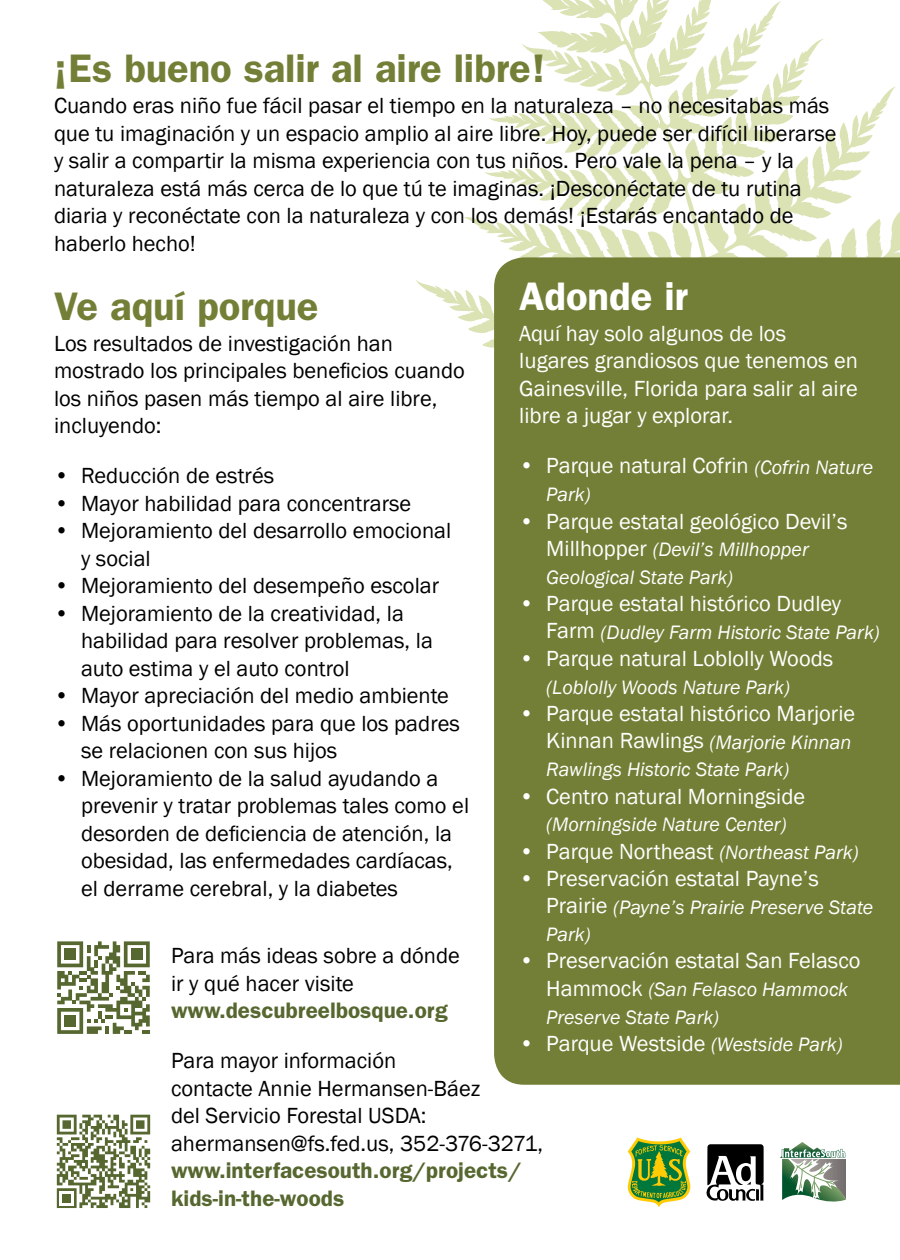
<style>
.page{position:relative;width:900px;height:1260px;background:#fff}
.page>*{position:absolute;margin:0;border:0;box-sizing:border-box;transform-origin:0 0}
.t1{font:600 40px "Franklin Gothic";color:#737f36}
.t2{font:600 40px "Franklin Gothic";color:#fff}
.t3{font:22.5px/27.5px "Franklin Gothic";color:#000}
.t4{font:22.5px/27.5px "Franklin Gothic";color:#fff}
.t5{font:600 22.5px/27.5px "Franklin Gothic";color:#56672f}
.t6{font:italic 20px/27.5px "Franklin Gothic";color:#fff}
.s1{font-style:italic;font-size:20px}
.s2{font-style:normal;font-size:22.5px}
</style>
<div class="page">
<svg style="left:416px;top:0;width:484px;height:348px"></svg>
<div style="left:494px;top:257px;width:406px;height:828px;background:#737f36"></div>
<svg style="left:706px;top:1144px;width:58px;height:57px"></svg>
<svg style="left:628px;top:1138px;width:62px;height:69px"></svg>
<svg style="left:780px;top:1142px;width:66px;height:60px"></svg>
<svg style="left:57px;top:941px;width:93px;height:93px"></svg>
<svg style="left:56px;top:1114px;width:95px;height:94px"></svg>
<svg style="left:57px;top:1115px;width:93px;height:93px"></svg>
<h1 class="t1" style="left:54px;top:45px;width:492px">¡Es bueno salir al aire libre!</h1>
<p class="t3" style="left:54px;top:93px;width:784px">Cuando eras niño fue fácil pasar el tiempo en la naturaleza – no necesitabas más que tu imaginación y un espacio amplio al aire libre. Hoy, puede ser difícil liberarse y salir a compartir la misma experiencia con tus niños. Pero vale la pena – y la naturaleza está más cerca de lo que tú te imaginas. ¡Desconéctate de tu rutina diaria y reconéctate con la naturaleza y con los demás! ¡Estarás encantado de haberlo hecho!</p>
<h1 class="t2" style="left:519px;top:273px;width:170px">Adonde ir</h1>
<p class="t4" style="left:519px;top:320px;width:340px">Aquí hay solo algunos de los lugares grandiosos que tenemos en<br>Gainesville, Florida para salir al aire libre a jugar y explorar.</p>
<p class="t4" style="left:519px;top:453px;width:355px">• Parque natural Cofrin <span class="s1">(Cofrin Nature</span></p>
<p class="t6" style="left:546px;top:481px;width:46px">Park)</p>
<p class="t4" style="left:519px;top:508px;width:330px">• Parque estatal geológico Devil’s</p>
<p class="t6" style="left:546px;top:536px;width:264px"><span class="s2">Millhopper</span> (Devil’s Millhopper<br>Geological State Park)</p>
<p class="t4" style="left:519px;top:590px;width:323px">• Parque estatal histórico Dudley</p>
<p class="t6" style="left:546px;top:618px;width:335px"><span class="s2">Farm</span> (Dudley Farm Historic State Park)</p>
<p class="t4" style="left:519px;top:645px;width:315px">• Parque natural Loblolly Woods</p>
<p class="t6" style="left:546px;top:673px;width:245px">(Loblolly Woods Nature Park)</p>
<p class="t4" style="left:519px;top:700px;width:337px">• Parque estatal histórico Marjorie</p>
<p class="t6" style="left:546px;top:728px;width:307px"><span class="s2">Kinnan Rawlings</span> (Marjorie Kinnan<br>Rawlings Historic State Park)</p>
<p class="t4" style="left:519px;top:783px;width:287px">• Centro natural Morningside</p>
<p class="t6" style="left:546px;top:811px;width:242px">(Morningside Nature Center)</p>
<p class="t4" style="left:519px;top:838px;width:341px">• Parque Northeast <span class="s1">(Northeast Park)</span></p>
<p class="t4" style="left:519px;top:865px;width:301px">• Preservación estatal Payne’s</p>
<p class="t6" style="left:546px;top:893px;width:328px"><span class="s2">Prairie</span> (Payne’s Prairie Preserve State<br>Park)</p>
<p class="t4" style="left:519px;top:948px;width:343px">• Preservación estatal San Felasco</p>
<p class="t6" style="left:546px;top:976px;width:303px"><span class="s2">Hammock</span> (San Felasco Hammock<br>Preserve State Park)</p>
<p class="t4" style="left:519px;top:1030px;width:325px">• Parque Westside <span class="s1">(Westside Park)</span></p>
<h1 class="t1" style="left:54px;top:282px;width:266px">Ve aquí porque</h1>
<p class="t3" style="left:54px;top:330px;width:412px">Los resultados de investigación han mostrado los principales beneficios cuando los niños pasen más tiempo al aire libre, incluyendo:</p>
<p class="t3" style="left:54px;top:463px;width:222px">• Reducción de estrés</p>
<p class="t3" style="left:54px;top:490px;width:359px">• Mayor habilidad para concentrarse</p>
<p class="t3" style="left:81px;top:518px;width:372px;text-indent:-27px">• Mejoramiento del desarrollo emocional y social</p>
<p class="t3" style="left:54px;top:573px;width:387px">• Mejoramiento del desempeño escolar</p>
<p class="t3" style="left:81px;top:600px;width:353px;text-indent:-27px">• Mejoramiento de la creatividad, la habilidad para resolver problemas, la auto estima y el auto control</p>
<p class="t3" style="left:54px;top:683px;width:397px">• Mayor apreciación del medio ambiente</p>
<p class="t3" style="left:81px;top:710px;width:380px;text-indent:-27px">• Más oportunidades para que los padres se relacionen con sus hijos</p>
<p class="t3" style="left:81px;top:765px;width:390px;text-indent:-27px">• Mejoramiento de la salud ayudando a prevenir y tratar problemas tales como el desorden de deficiencia de atención, la obesidad, las enfermedades cardíacas, el derrame cerebral, y la diabetes</p>
<p class="t3" style="left:171px;top:943px;width:290px">Para más ideas sobre a dónde ir y qué hacer visite</p>
<p class="t5" style="left:171px;top:997px;width:278px">www.descubreelbosque.org</p>
<p class="t3" style="left:171px;top:1048px;width:374px">Para mayor información<br>contacte Annie Hermansen-Báez<br>del Servicio Forestal USDA: ahermansen@fs.fed.us, 352-376-3271,</p>
<p class="t5" style="left:171px;top:1157px;width:352px">www.interfacesouth.org/projects/ kids-in-the-woods</p>
</div>
